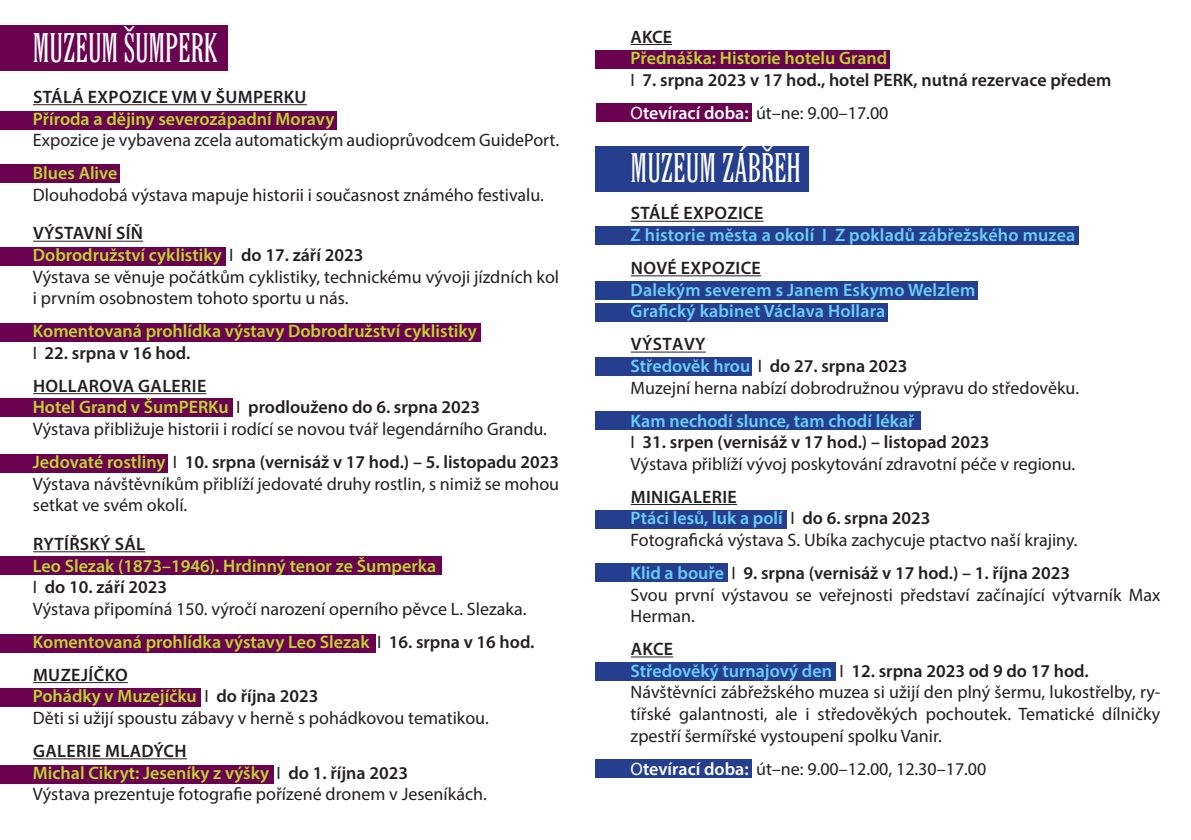
<style>
.page{position:relative;width:1191px;height:840px;background:#fff}
.page>*{position:absolute;margin:0;border:0;box-sizing:border-box;transform-origin:0 0}
.t1{font:40px "Latin Extra Condensed BTCE";color:#fff}
.t2{font:18px/21.6px "Myriad Pro";color:#231f20}
.t3{font:600 18px "Myriad Pro";color:#231f20}
.t4{font:600 18px "Myriad Pro";color:#bed630}
.t5{font:600 18px "Myriad Pro";letter-spacing:.01em;color:#6bcff6}
.t6{font:600 18px "Myriad Pro";letter-spacing:.02em;color:#231f20}
.s1{font-weight:400;color:#231f20}
.s2{color:#231f20}
.s3{font-weight:400}
.s4{color:#bed630}
.s5{color:#fff}
.s6{font-weight:600;color:#fff}
.s7{color:#6bcff6}
</style>
<div class="page">
<div style="left:0;top:688px;width:200px;height:18px;background:#6a024f"></div>
<div style="left:595px;top:50px;width:295px;height:19px;background:#6a024f"></div>
<div style="left:0;top:765px;width:273px;height:18px;background:#6a024f"></div>
<div style="left:596px;top:103px;width:156px;height:19px;background:#6a024f"></div>
<div style="left:0;top:247px;width:226px;height:19px;background:#6a024f"></div>
<div style="left:0;top:323px;width:481px;height:19px;background:#6a024f"></div>
<div style="left:0;top:454px;width:167px;height:19px;background:#6a024f"></div>
<div style="left:0;top:398px;width:232px;height:18px;background:#6a024f"></div>
<div style="left:0;top:555px;width:441px;height:19px;background:#6a024f"></div>
<div style="left:0;top:633px;width:375px;height:19px;background:#6a024f"></div>
<div style="left:595px;top:226px;width:483px;height:19px;background:#253f8e"></div>
<div style="left:595px;top:303px;width:293px;height:18px;background:#253f8e"></div>
<div style="left:595px;top:411px;width:326px;height:19px;background:#253f8e"></div>
<div style="left:595px;top:510px;width:192px;height:19px;background:#253f8e"></div>
<div style="left:595px;top:563px;width:132px;height:19px;background:#253f8e"></div>
<div style="left:595px;top:662px;width:241px;height:18px;background:#253f8e"></div>
<div style="left:595px;top:758px;width:157px;height:19px;background:#253f8e"></div>
<div style="left:595px;top:357px;width:157px;height:19px;background:#253f8e"></div>
<div style="left:595px;top:281px;width:383px;height:18px;background:#253f8e"></div>
<div style="left:0;top:111px;width:336px;height:18px;background:#6a024f"></div>
<div style="left:0;top:164px;width:120px;height:19px;background:#6a024f"></div>
<div style="left:0;top:25px;width:227px;height:45px;background:#6a024f"></div>
<hr style="left:33px;top:104px;width:274px;height:1px;background:#231f20">
<hr style="left:33px;top:240px;width:110px;height:1px;background:#231f20">
<hr style="left:33px;top:393px;width:173px;height:1px;background:#231f20">
<hr style="left:33px;top:551px;width:112px;height:1px;background:#231f20">
<hr style="left:33px;top:681px;width:95px;height:1px;background:#231f20">
<hr style="left:33px;top:758px;width:154px;height:1px;background:#231f20">
<div style="left:595px;top:146px;width:214px;height:45px;background:#253f8e"></div>
<hr style="left:631px;top:221px;width:132px;height:1px;background:#231f20">
<hr style="left:631px;top:275px;width:130px;height:1px;background:#231f20">
<hr style="left:631px;top:351px;width:75px;height:1px;background:#231f20">
<hr style="left:631px;top:504px;width:106px;height:1px;background:#231f20">
<hr style="left:631px;top:656px;width:42px;height:1px;background:#231f20">
<hr style="left:630px;top:44px;width:42px;height:1px;background:#231f20">
<p class="t1" style="left:33px;top:24px;width:186px">MUZEUM ŠUMPERK</p>
<p class="t6" style="left:33px;top:85px;width:275px">STÁLÁ EXPOZICE VM V ŠUMPERKU</p>
<p class="t4" style="left:33px;top:107px;width:303px">Příroda a dějiny severozápadní Moravy</p>
<p class="t2" style="left:33px;top:129px;width:528px">Expozice je vybavena zcela automatickým audioprůvodcem GuidePort.</p>
<p class="t4" style="left:33px;top:161px;width:86px">Blues Alive</p>
<p class="t2" style="left:33px;top:183px;width:512px">Dlouhodobá výstava mapuje historii i současnost známého festivalu.</p>
<p class="t6" style="left:33px;top:222px;width:111px">VÝSTAVNÍ SÍŇ</p>
<p class="t4" style="left:33px;top:243px;width:332px">Dobrodružství cyklistiky <span class="s1">I</span> <span class="s2">do 17. září 2023</span></p>
<p class="t2" style="left:33px;top:265px;width:528px">Výstava se věnuje počátkům cyklistiky, technickému vývoji jízdních kol i prvním osobnostem tohoto sportu u nás.</p>
<p class="t4" style="left:33px;top:319px;width:445px">Komentovaná prohlídka výstavy Dobrodružství cyklistiky</p>
<p class="t3" style="left:33px;top:341px;width:159px"><span class="s3">I</span> 22. srpna v 16 hod.</p>
<p class="t6" style="left:33px;top:374px;width:175px">HOLLAROVA GALERIE</p>
<p class="t3" style="left:33px;top:396px;width:449px"><span class="s4">Hotel Grand v ŠumPERKu</span> <span class="s3">I</span> prodlouženo do 6. srpna 2023</p>
<p class="t2" style="left:33px;top:417px;width:515px">Výstava přibližuje historii i rodící se novou tvář legendárního Grandu.</p>
<p class="t3" style="left:33px;top:450px;width:528px"><span class="s4">Jedovaté rostliny</span> <span class="s3">I</span> 10. srpna (vernisáž v 17 hod.) – 5. listopadu 2023</p>
<p class="t2" style="left:33px;top:472px;width:528px">Výstava návštěvníkům přiblíží jedovaté druhy rostlin, s nimiž se mohou setkat ve svém okolí.</p>
<p class="t6" style="left:33px;top:532px;width:114px">RYTÍŘSKÝ SÁL</p>
<p class="t4" style="left:33px;top:553px;width:405px">Leo Slezak (1873–1946). Hrdinný tenor ze Šumperka</p>
<p class="t3" style="left:33px;top:575px;width:136px"><span class="s3">I</span> do 10. září 2023</p>
<p class="t2" style="left:33px;top:597px;width:495px">Výstava připomíná 150. výročí narození operního pěvce L. Slezaka.</p>
<p class="t4" style="left:33px;top:630px;width:503px">Komentovaná prohlídka výstavy Leo Slezak <span class="s1">I</span> <span class="s2">16. srpna v 16 hod.</span></p>
<p class="t6" style="left:33px;top:663px;width:96px">MUZEJÍČKO</p>
<p class="t4" style="left:33px;top:684px;width:287px">Pohádky v Muzejíčku <span class="s1">I</span> <span class="s2">do října 2023</span></p>
<p class="t2" style="left:33px;top:706px;width:457px">Děti si užijí spoustu zábavy v herně s pohádkovou tematikou.</p>
<p class="t6" style="left:33px;top:739px;width:155px">GALERIE MLADÝCH</p>
<p class="t4" style="left:33px;top:760px;width:377px">Michal Cikryt: Jeseníky z výšky <span class="s1">I</span> <span class="s2">do 1. října 2023</span></p>
<p class="t2" style="left:33px;top:782px;width:455px">Výstava prezentuje fotografie pořízené dronem v Jeseníkách.</p>
<p class="t3" style="left:630px;top:25px;width:43px">AKCE</p>
<p class="t4" style="left:630px;top:47px;width:258px">Přednáška: Historie hotelu Grand</p>
<p class="t3" style="left:630px;top:68px;width:482px"><span class="s3">I</span> 7. srpna 2023 v 17 hod., hotel PERK, nutná rezervace předem</p>
<p class="t2" style="left:630px;top:102px;width:259px"><span class="s5">O</span><span class="s6">tevírací doba:</span> út–ne: 9.00–17.00</p>
<p class="t1" style="left:630px;top:144px;width:172px">MUZEUM ZÁBŘEH</p>
<p class="t6" style="left:631px;top:202px;width:134px">STÁLÉ EXPOZICE</p>
<p class="t5" style="left:630px;top:223px;width:446px">Z historie města a okolí I Z pokladů zábřežského muzea</p>
<p class="t6" style="left:631px;top:256px;width:132px">NOVÉ EXPOZICE</p>
<p class="t5" style="left:630px;top:278px;width:346px">Dalekým severem s Janem Eskymo Welzlem</p>
<p class="t5" style="left:630px;top:299px;width:256px">Grafický kabinet Václava Hollara</p>
<p class="t6" style="left:631px;top:332px;width:76px">VÝSTAVY</p>
<p class="t3" style="left:630px;top:354px;width:278px"><span class="s7">Středověk hrou</span> <span class="s3">I</span> do 27. srpna 2023</p>
<p class="t2" style="left:630px;top:376px;width:450px">Muzejní herna nabízí dobrodružnou výpravu do středověku.</p>
<p class="t5" style="left:630px;top:409px;width:285px">Kam nechodí slunce, tam chodí lékař</p>
<p class="t3" style="left:630px;top:430px;width:360px"><span class="s3">I</span> 31. srpen (vernisáž v 17 hod.) – listopad 2023</p>
<p class="t2" style="left:630px;top:452px;width:446px">Výstava přiblíží vývoj poskytování zdravotní péče v regionu.</p>
<p class="t6" style="left:631px;top:485px;width:108px">MINIGALERIE</p>
<p class="t5" style="left:630px;top:506px;width:301px">Ptáci lesů, luk a polí <span class="s1">I</span> <span class="s2">do 6. srpna 2023</span></p>
<p class="t2" style="left:630px;top:528px;width:448px">Fotografická výstava S. Ubíka zachycuje ptactvo naší krajiny.</p>
<p class="t3" style="left:630px;top:561px;width:441px"><span class="s7">Klid a bouře</span> <span class="s3">I</span> 9. srpna (vernisáž v 17 hod.) – 1. října 2023</p>
<p class="t2" style="left:630px;top:583px;width:531px">Svou první výstavou se veřejnosti představí začínající výtvarník Max<br>Herman.</p>
<p class="t3" style="left:631px;top:637px;width:44px">AKCE</p>
<p class="t3" style="left:630px;top:659px;width:460px"><span class="s7">Středověký turnajový den</span> <span class="s3">I</span> 12. srpna 2023 od 9 do 17 hod.</p>
<p class="t2" style="left:630px;top:681px;width:531px;text-align:justify">Návštěvníci zábřežského muzea si užijí den plný šermu, lukostřelby, ry&shy;tířské galantnosti, ale i středověkých pochoutek. Tematické dílničky zpestří šermířské vystoupení spolku Vanir.</p>
<p class="t2" style="left:630px;top:757px;width:357px"><span class="s5">O</span><span class="s6">tevírací doba:</span> út–ne: 9.00–12.00, 12.30–17.00</p>
</div>
